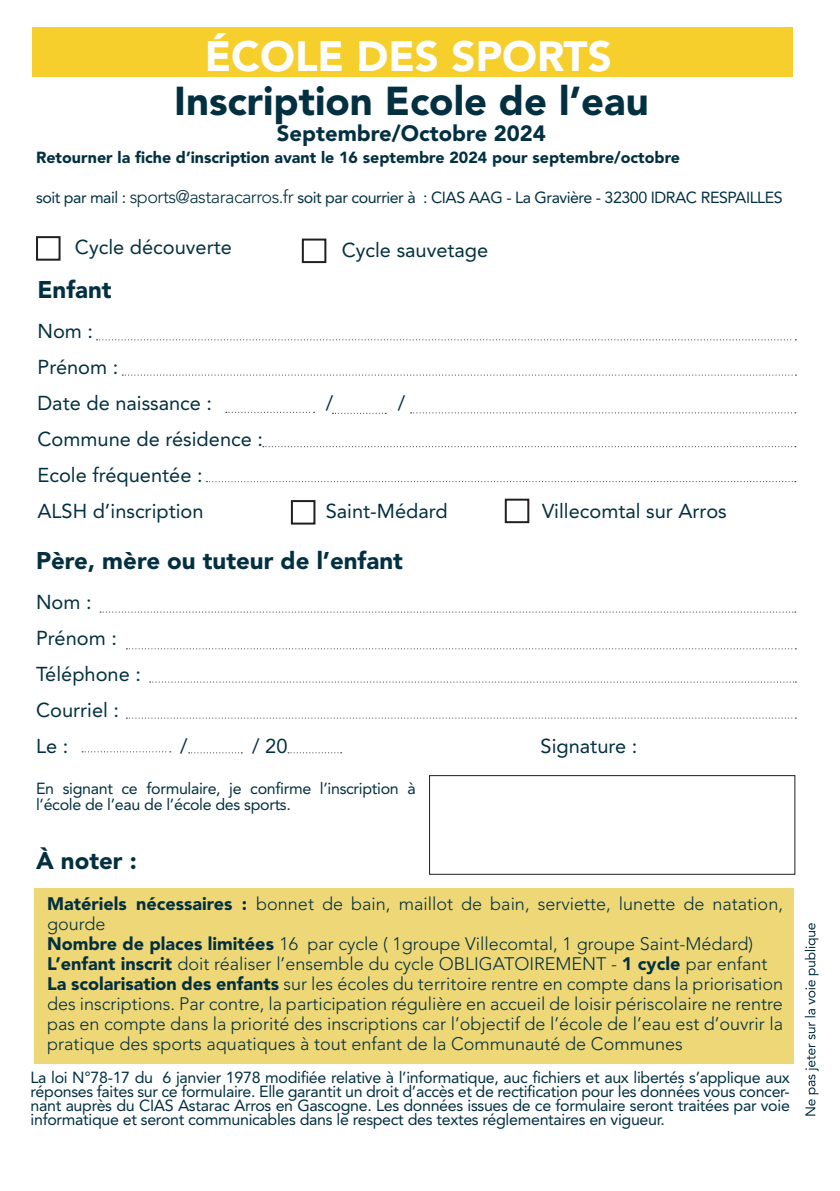
<style>
.page{position:relative;width:840px;height:1191px;background:#fff}
.page>*{position:absolute;margin:0;border:0;box-sizing:border-box;transform-origin:0 0}
.t1{font:900 42px "Avenir LT Std";color:#fff}
.t2{font:900 40px "Avenir LT Std";color:#033041}
.t3{font:900 24px "Avenir LT Std";color:#033041}
.t4{font:900 22px "Avenir LT Std";color:#033041}
.t5{font:20px "Avenir LT Std";color:#033041}
.t6{font:20px "Avenir LT Std";color:#03303f}
.t7{font:300 18px/20px "Avenir LT Std";color:#033041}
.t8{font:16px/14px "Avenir LT Std";letter-spacing:-.02em;color:#033041;text-align:justify}
.t9{font:900 16px "Avenir LT Std";color:#033041}
.s1{font-weight:300;font-size:18px}
.s2{font-weight:900}
</style>
<div class="page">
<div style="left:32px;top:28px;width:760px;height:49px;background:#f6cf2d"></div>
<svg style="left:288px;top:752px;width:53px;height:1px"></svg>
<svg style="left:804px;top:923px;width:14px;height:192px"></svg>
<div style="left:35px;top:888px;width:758px;height:175px;background:#edd776"></div>
<div style="left:429px;top:775px;width:365px;height:99px;border:1px solid #231f20"></div>
<svg style="left:96px;top:339px;width:696px;height:1px"></svg>
<svg style="left:122px;top:374px;width:671px;height:1px"></svg>
<svg style="left:263px;top:446px;width:532px;height:1px"></svg>
<svg style="left:100px;top:611px;width:695px;height:1px"></svg>
<svg style="left:126px;top:648px;width:667px;height:1px"></svg>
<svg style="left:150px;top:681px;width:644px;height:1px"></svg>
<svg style="left:126px;top:717px;width:667px;height:1px"></svg>
<svg style="left:226px;top:412px;width:88px;height:1px"></svg>
<svg style="left:332px;top:413px;width:54px;height:1px"></svg>
<svg style="left:410px;top:412px;width:385px;height:1px"></svg>
<svg style="left:82px;top:751px;width:89px;height:1px"></svg>
<svg style="left:188px;top:752px;width:54px;height:1px"></svg>
<svg style="left:206px;top:481px;width:589px;height:1px"></svg>
<div style="left:291px;top:500px;width:24px;height:24px;border:2px solid #231f20"></div>
<div style="left:36px;top:236px;width:24px;height:25px;border:2px solid #231f20"></div>
<div style="left:504px;top:498px;width:25px;height:25px;border:2px solid #231f20"></div>
<div style="left:302px;top:238px;width:24px;height:25px;border:2px solid #231f20"></div>
<p class="t1" style="left:205px;top:31px;width:408px">ÉCOLE DES SPORTS</p>
<p class="t2" style="left:174px;top:77px;width:476px">Inscription Ecole de l’eau</p>
<p class="t4" style="left:277px;top:120px;width:270px">Septembre/Octobre 2024</p>
<p class="t9" style="left:36px;top:148px;width:645px">Retourner la fiche d’inscription avant le 16 septembre 2024 pour septembre/octobre</p>
<p class="t8" style="left:36px;top:191px;width:747px">soit par mail : <span class="s1">sports@astaracarros.fr</span> soit par courrier à : CIAS AAG - La Gravière - 32300 IDRAC RESPAILLES</p>
<p class="t6" style="left:75px;top:236px;width:158px">Cycle découverte</p>
<p class="t6" style="left:341px;top:238px;width:148px">Cycle sauvetage</p>
<p class="t3" style="left:37px;top:275px;width:76px">Enfant</p>
<p class="t5" style="left:37px;top:320px;width:57px">Nom :</p>
<p class="t5" style="left:37px;top:356px;width:82px">Prénom :</p>
<p class="t5" style="left:37px;top:392px;width:176px">Date de naissance :</p>
<p class="t5" style="left:325px;top:392px;width:9px">/</p>
<p class="t5" style="left:397px;top:392px;width:9px">/</p>
<p class="t5" style="left:37px;top:428px;width:227px">Commune de résidence :</p>
<p class="t5" style="left:37px;top:464px;width:166px">Ecole fréquentée :</p>
<p class="t5" style="left:37px;top:500px;width:167px">ALSH d’inscription</p>
<p class="t5" style="left:325px;top:500px;width:123px">Saint-Médard</p>
<p class="t5" style="left:541px;top:500px;width:186px">Villecomtal sur Arros</p>
<p class="t3" style="left:36px;top:546px;width:368px">Père, mère ou tuteur de l’enfant</p>
<p class="t5" style="left:36px;top:590px;width:57px">Nom :</p>
<p class="t5" style="left:36px;top:626px;width:82px">Prénom :</p>
<p class="t5" style="left:36px;top:662px;width:106px">Téléphone :</p>
<p class="t5" style="left:36px;top:698px;width:84px">Courriel :</p>
<p class="t5" style="left:36px;top:734px;width:34px">Le :</p>
<p class="t5" style="left:180px;top:734px;width:9px">/</p>
<p class="t5" style="left:252px;top:734px;width:37px">/ 20</p>
<p class="t5" style="left:540px;top:734px;width:98px">Signature :</p>
<p class="t8" style="left:36px;top:780px;width:381px;line-height:16px">En signant ce formulaire, je confirme l’inscription à l’école de l’eau de l’école des sports.</p>
<p class="t3" style="left:36px;top:846px;width:102px">À noter :</p>
<p class="t7" style="left:47px;top:894px;width:737px"><span class="s2">Matériels nécessaires :</span> bonnet de bain, maillot de bain, serviette, lunette de natation, gourde</p>
<p class="t7" style="left:47px;top:934px;width:707px"><span class="s2">Nombre de places limitées</span> 16 par cycle ( 1groupe Villecomtal, 1 groupe Saint-Médard)</p>
<p class="t7" style="left:47px;top:954px;width:721px"><span class="s2">L’enfant inscrit</span> doit réaliser l’ensemble du cycle OBLIGATOIREMENT - <span class="s2">1 cycle</span> par enfant</p>
<p class="t7" style="left:47px;top:974px;width:737px;text-align:justify"><span class="s2">La scolarisation des enfants</span> sur les écoles du territoire rentre en compte dans la priorisation des inscriptions. Par contre, la participation régulière en accueil de loisir périscolaire ne rentre pas en compte dans la priorité des inscriptions car l’objectif de l’école de l’eau est d’ouvrir la pratique des sports aquatiques à tout enfant de la Communauté de Communes</p>
<p class="t8" style="left:31px;top:1071px;width:760px">La loi N°78-17 du 6 janvier 1978 modifiée relative à l’informatique, auc fichiers et aux libertés s’applique aux réponses faites sur ce formulaire. Elle garantit un droit d’accès et de rectification pour les données vous concer&shy;nant auprès du CIAS Astarac Arros en Gascogne. Les données issues de ce formulaire seront traitées par voie informatique et seront communicables dans le respect des textes réglementaires en vigueur.</p>
</div>
